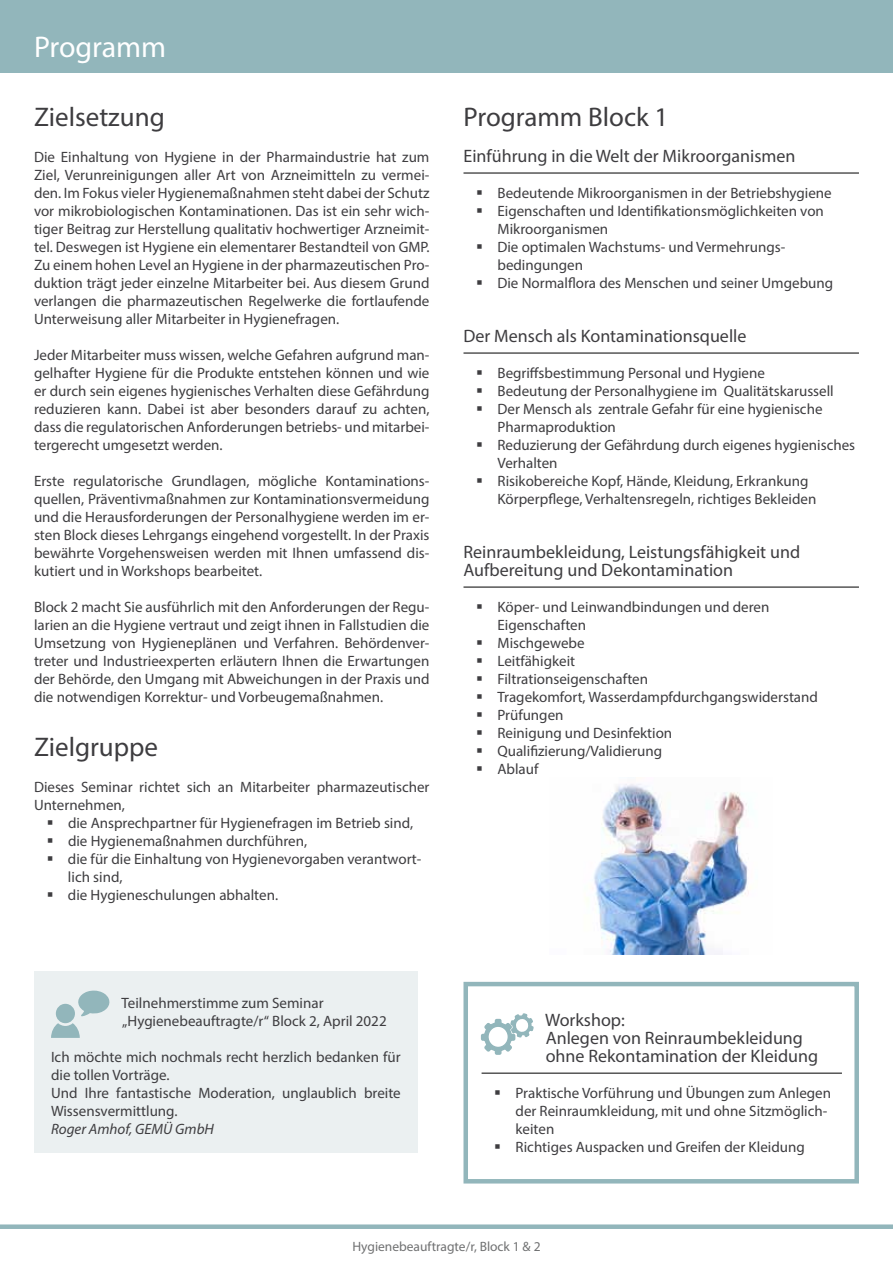
<style>
.page{position:relative;width:893px;height:1263px;background:#fff}
.page>*{position:absolute;margin:0;border:0;box-sizing:border-box;transform-origin:0 0}
.t1{font:30px "Myriad Pro";letter-spacing:-.005em;color:#fff}
.t2{font:27px "Myriad Pro";color:#3e3d40}
.t3{font:18px/18px "Myriad Pro";color:#3e3d40}
.t4{font:15px/18px "Myriad Pro";color:#3e3d40}
.t5{font:italic 15px "Myriad Pro";color:#3e3d40}
.t6{font:13.5px "Myriad Pro";color:#707172}
</style>
<div class="page">
<div style="left:0;top:0;width:893px;height:72px;background:#92b6bb"></div>
<div style="left:0;top:1224px;width:893px;height:5px;background:#92b6bb"></div>
<div style="left:34px;top:971px;width:384px;height:182px;background:#ebf0f1"></div>
<svg style="left:78px;top:990px;width:32px;height:26px"></svg>
<div style="left:56px;top:1004px;width:19px;height:19px;background:#92b6bb;border-radius:50%"></div>
<svg style="left:51px;top:1023px;width:29px;height:15px"></svg>
<hr style="left:463px;top:173px;width:396px;height:1px;background:#000">
<hr style="left:463px;top:353px;width:396px;height:1px;background:#000">
<hr style="left:463px;top:587px;width:396px;height:1px;background:#000">
<img style="left:585px;top:784px;width:164px;height:170px">
<div style="left:463px;top:982px;width:396px;height:201px;border:4px solid #92b6bb"></div>
<hr style="left:482px;top:1073px;width:360px;height:1px;background:#000">
<svg style="left:480px;top:1013px;width:54px;height:42px"></svg>
<h1 class="t1" style="left:34px;top:28px;width:134px">Programm</h1>
<h2 class="t2" style="left:34px;top:100px;width:132px">Zielsetzung</h2>
<p class="t4" style="left:34px;top:148px;width:397px;text-align:justify">Die Einhaltung von Hygiene in der Pharmaindustrie hat zum Ziel, Verunreinigungen aller Art von Arzneimitteln zu vermei&shy;den. Im Fokus vieler Hygienemaßnahmen steht dabei der Schutz vor mikrobiologischen Kontaminationen. Das ist ein sehr wich&shy;tiger Beitrag zur Herstellung qualitativ hochwertiger Arzneimit&shy;tel. Deswegen ist Hygiene ein elementarer Bestandteil von GMP.<br>Zu einem hohen Level an Hygiene in der pharmazeutischen Pro&shy;duktion trägt jeder einzelne Mitarbeiter bei. Aus diesem Grund verlangen die pharmazeutischen Regelwerke die fortlaufende Unterweisung aller Mitarbeiter in Hygienefragen.</p>
<p class="t4" style="left:34px;top:346px;width:397px;text-align:justify">Jeder Mitarbeiter muss wissen, welche Gefahren aufgrund man&shy;gelhafter Hygiene für die Produkte entstehen können und wie er durch sein eigenes hygienisches Verhalten diese Gefährdung reduzieren kann. Dabei ist aber besonders darauf zu achten, dass die regulatorischen Anforderungen betriebs- und mitarbei&shy;tergerecht umgesetzt werden.</p>
<p class="t4" style="left:34px;top:472px;width:397px;text-align:justify">Erste regulatorische Grundlagen, mögliche Kontaminations&shy;quellen, Präventivmaßnahmen zur Kontaminationsvermeidung und die Herausforderungen der Personalhygiene werden im er&shy;sten Block dieses Lehrgangs eingehend vorgestellt. In der Praxis bewährte Vorgehensweisen werden mit Ihnen umfassend dis&shy;kutiert und in Workshops bearbeitet.</p>
<p class="t4" style="left:34px;top:598px;width:397px;text-align:justify">Block 2 macht Sie ausführlich mit den Anforderungen der Regu&shy;larien an die Hygiene vertraut und zeigt ihnen in Fallstudien die Umsetzung von Hygieneplänen und Verfahren. Behördenver&shy;treter und Industrieexperten erläutern Ihnen die Erwartungen der Behörde, den Umgang mit Abweichungen in der Praxis und die notwendigen Korrektur- und Vorbeugemaßnahmen.</p>
<h2 class="t2" style="left:34px;top:730px;width:126px">Zielgruppe</h2>
<p class="t4" style="left:34px;top:778px;width:397px">Dieses Seminar richtet sich an Mitarbeiter pharmazeutischer<br>Unternehmen,</p>
<p class="t4" style="left:68px;top:814px;width:355px">die Ansprechpartner für Hygienefragen im Betrieb sind, die Hygienemaßnahmen durchführen,<br>die für die Einhaltung von Hygienevorgaben verantwort&shy;lich sind,<br>die Hygieneschulungen abhalten.</p>
<h2 class="t2" style="left:463px;top:100px;width:206px">Programm Block 1</h2>
<p class="t3" style="left:463px;top:147px;width:333px">Einführung in die Welt der Mikroorganismen</p>
<p class="t4" style="left:497px;top:184px;width:337px">Bedeutende Mikroorganismen in der Betriebshygiene Eigenschaften und Identifikationsmöglichkeiten von Mikroorganismen<br>Die optimalen Wachstums- und Vermehrungs&shy;bedingungen<br>Die Normalflora des Menschen und seiner Umgebung</p>
<p class="t3" style="left:463px;top:327px;width:284px">Der Mensch als Kontaminationsquelle</p>
<p class="t4" style="left:497px;top:364px;width:359px">Begriffsbestimmung Personal und Hygiene<br>Bedeutung der Personalhygiene im Qualitätskarussell Der Mensch als zentrale Gefahr für eine hygienische Pharmaproduktion<br>Reduzierung der Gefährdung durch eigenes hygienisches Verhalten<br>Risikobereiche Kopf, Hände, Kleidung, Erkrankung Körperpflege, Verhaltensregeln, richtiges Bekleiden</p>
<p class="t3" style="left:463px;top:543px;width:338px">Reinraumbekleidung, Leistungsfähigkeit und<br>Aufbereitung und Dekontamination</p>
<p class="t4" style="left:497px;top:598px;width:322px">Köper- und Leinwandbindungen und deren<br>Eigenschaften<br>Mischgewebe<br>Leitfähigkeit<br>Filtrationseigenschaften<br>Tragekomfort, Wasserdampfdurchgangswiderstand<br>Prüfungen<br>Reinigung und Desinfektion<br>Qualifizierung/Validierung<br>Ablauf</p>
<p class="t4" style="left:122px;top:994px;width:267px">Teilnehmerstimme zum Seminar „Hygienebeauftragte/r“ Block 2, April 2022</p>
<p class="t4" style="left:51px;top:1048px;width:351px">Ich möchte mich nochmals recht herzlich bedanken für die tollen Vorträge.<br>Und Ihre fantastische Moderation, unglaublich breite Wissensvermittlung.</p>
<p class="t5" style="left:51px;top:1120px;width:165px">Roger Amhof, GEMÜ GmbH</p>
<p class="t3" style="left:545px;top:1011px;width:275px">Workshop:<br>Anlegen von Reinraumbekleidung ohne Rekontamination der Kleidung</p>
<p class="t4" style="left:516px;top:1084px;width:317px">Praktische Vorführung und Übungen zum Anlegen der Reinraumkleidung, mit und ohne Sitzmöglich&shy;keiten<br>Richtiges Auspacken und Greifen der Kleidung</p>
<p class="t6" style="left:352px;top:1238px;width:190px">Hygienebeauftragte/r, Block 1 &amp; 2</p>
</div>
